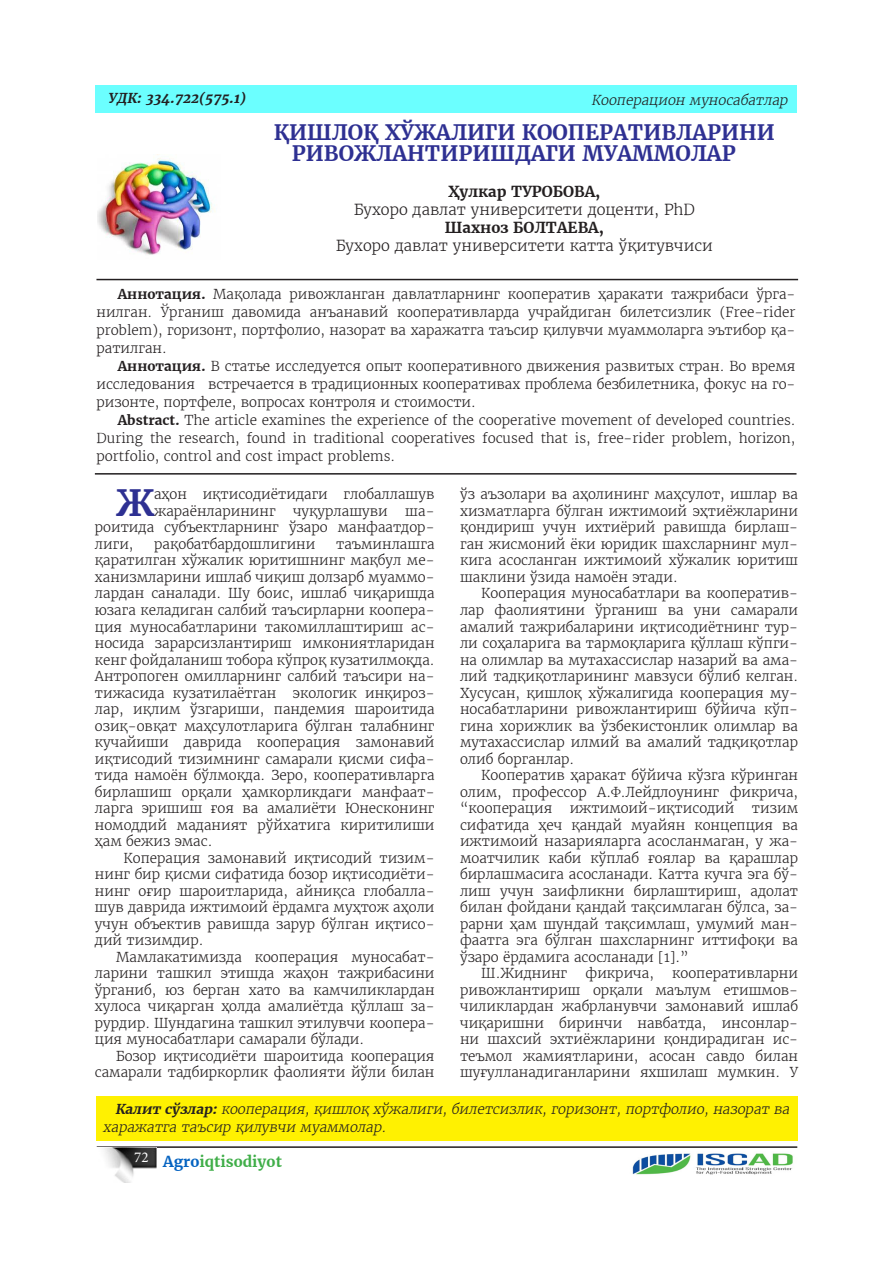
<style>
.page{position:relative;width:893px;height:1263px;background:#fff}
.page>*{position:absolute;margin:0;border:0;box-sizing:border-box;transform-origin:0 0}
.t1{font:700 35.7px "Merriweather";color:#2e3092}
.t2{font:700 21px/21px "Merriweather";color:#2e3092}
.t3{font:300 15px "Merriweather";color:#231f20}
.t4{font:700 15px "Merriweather";color:#231f20}
.t5{font:700 15px "Merriweather";color:#40ae49}
.t6{font:15px "Minion Pro";color:#fff}
.t7{font:300 13.5px/16.5px "Merriweather";color:#231f20;text-align:justify}
.t8{font:italic 300 13.5px/18px "Merriweather";color:#231f20}
.t9{font:italic 700 13.5px "Merriweather";color:#231f20}
.s1{font-weight:700}
.s2{color:#0563c1}
</style>
<div class="page">
<div style="left:96px;top:85px;width:701px;height:28px;background:#6bffff"></div>
<hr style="left:97px;top:1146px;width:700px;height:2px;background:#231f20">
<img style="left:97px;top:1147px;width:60px;height:35px">
<img style="left:632px;top:1153px;width:161px;height:22px">
<hr style="left:96px;top:279px;width:702px;height:1px;background:#231f20">
<hr style="left:95px;top:473px;width:701px;height:2px;background:#231f20">
<div style="left:97px;top:1096px;width:701px;height:45px;background:#fff101"></div>
<img style="left:97px;top:154px;width:118px;height:101px">
<p class="t9" style="left:108px;top:89px;width:142px">УДК: 334.722(575.1)</p>
<p class="t8" style="left:591px;top:91px;width:201px">Кооперацион муносабатлар</p>
<p class="t2" style="left:292px;top:122px;width:485px;text-indent:-18px">ҚИШЛОҚ ХЎЖАЛИГИ КООПЕРАТИВЛАРИНИ<br>РИВОЖЛАНТИРИШДАГИ МУАММОЛАР</p>
<p class="t4" style="left:448px;top:182px;width:153px">Ҳулкар ТУРОБОВА,</p>
<p class="t3" style="left:354px;top:200px;width:342px">Бухоро давлат университети доценти, PhD</p>
<p class="t4" style="left:445px;top:218px;width:160px">Шахноз БОЛТАЕВА,</p>
<p class="t3" style="left:336px;top:236px;width:378px">Бухоро давлат университети катта ўқитувчиси</p>
<p class="t7" style="left:96px;top:285px;width:700px;line-height:18px;text-indent:21px"><span class="s1">Аннотация.</span> Мақолада ривожланган давлатларнинг кооператив ҳаракати тажрибаси ўрга&shy;нилган. Ўрганиш давомида анъанавий кооперативларда учрайдиган билетсизлик (Free-rider problem), горизонт, портфолио, назорат ва харажатга таъсир қилувчи муаммоларга эътибор қа&shy;ратилган.</p>
<p class="t7" style="left:96px;top:357px;width:700px;line-height:18px;text-indent:21px"><span class="s1">Аннотация.</span> В статье исследуется опыт кооперативного движения развитых стран. Во время исследования встречается в традиционных кооперативах проблема безбилетника, фокус на го&shy;ризонте, портфеле, вопросах контроля и стоимости.</p>
<p class="t7" style="left:96px;top:411px;width:700px;line-height:18px;text-indent:21px"><span class="s1">Abstract.</span> The article examines the experience of the cooperative movement of developed countries.<br>During the research, found in traditional cooperatives focused that is, free-rider problem, horizon, portfolio, control and cost impact problems.</p>
<p class="t1" style="left:116px;top:481px;width:39px">Ж</p>
<p class="t7" style="left:154px;top:486px;width:282px">аҳон иқтисодиётидаги глобаллашув жараёнларининг</p>
<p class="t7" style="left:460px;top:486px;width:340px">ўз аъзолари ва аҳолининг маҳсулот, ишлар ва хизматларга бўлган ижтимоий эҳтиёжларини қондириш учун ихтиёрий равишда бирлаш&shy;ган жисмоний ёки юридик шахсларнинг мул&shy;кига асосланган ижтимоий хўжалик юритиш шаклини ўзида намоён этади.</p>
<p class="t7" style="left:460px;top:585px;width:340px;text-indent:21px">Кооперация муносабатлари ва кооператив&shy;лар фаолиятини ўрганиш ва уни самарали амалий тажрибаларини иқтисодиётнинг тур&shy;ли соҳаларига ва тармоқларига қўллаш кўпги&shy;на олимлар ва мутахассислар назарий ва ама&shy;лий тадқиқотларининг мавзуси бўлиб келган.<br>Хусусан, қишлоқ хўжалигида кооперация му&shy;носабатларини ривожлантириш бўйича кўп&shy;гина хорижлик ва ўзбекистонлик олимлар ва мутахассислар илмий ва амалий тадқиқотлар олиб борганлар.</p>
<p class="t7" style="left:460px;top:767px;width:340px;text-indent:21px">Кооператив ҳаракат бўйича кўзга кўринган олим, профессор А.Ф.Лейдлоунинг фикрича, “кооперация</p>
<p class="t7" style="left:293px;top:503px;width:96px">чуқурлашуви</p>
<p class="t7" style="left:95px;top:503px;width:341px;text-indent:310px">ша&shy;роитида субъектларнинг ўзаро манфаатдор&shy;лиги,</p>
<p class="t7" style="left:154px;top:536px;width:163px">рақобатбардошлигини</p>
<p class="t7" style="left:95px;top:536px;width:341px;text-indent:241px">таъминлашга қаратилган хўжалик юритишнинг мақбул ме&shy;ханизмларини ишлаб чиқиш долзарб муаммо&shy;лардан саналади. Шу боис, ишлаб чиқаришда юзага келадиган салбий таъсирларни коопера&shy;ция муносабатларини такомиллаштириш ас&shy;носида зарарсизлантириш имкониятларидан кенг фойдаланиш тобора кўпроқ кузатилмоқда.<br>Антропоген омилларнинг салбий таъсири на&shy;тижасида кузатилаётган экологик инқироз&shy;лар, иқлим ўзгариши, пандемия шароитида озиқ-овқат маҳсулотларига бўлган талабнинг кучайиши даврида кооперация замонавий иқтисодий тизимнинг самарали қисми сифа&shy;тида намоён бўлмоқда. Зеро, кооперативларга бирлашиш орқали ҳамкорликдаги манфаат&shy;ларга эришиш ғоя ва амалиёти Юнесконинг номоддий маданият рўйхатига киритилиши ҳам бежиз эмас.</p>
<p class="t7" style="left:95px;top:849px;width:341px;text-indent:29px">Коперация замонавий иқтисодий тизим&shy;нинг бир қисми сифатида бозор иқтисодиёти&shy;нинг оғир шароитларида, айниқса глобалла&shy;шув даврида ижтимоий ёрдамга муҳтож аҳоли учун объектив равишда зарур бўлган иқтисо&shy;дий тизимдир.</p>
<p class="t7" style="left:95px;top:948px;width:341px;text-indent:21px">Мамлакатимизда кооперация муносабат&shy;ларини ташкил этишда жаҳон тажрибасини ўрганиб, юз берган хато ва камчиликлардан хулоса чиқарган ҳолда амалиётда қўллаш за&shy;рурдир. Шундагина ташкил этилувчи коопера&shy;ция муносабатлари самарали бўлади.</p>
<p class="t7" style="left:95px;top:1047px;width:341px;text-align:right">Бозор иқтисодиёти шароитида кооперация самарали тадбиркорлик фаолияти йўли билан</p>
<p class="t7" style="left:570px;top:800px;width:166px">ижтимоий-иқтисодий</p>
<p class="t7" style="left:460px;top:800px;width:340px;text-indent:292px">тизим сифатида ҳеч қандай муайян концепция ва ижтимоий назарияларга асосланмаган, у жа&shy;моатчилик каби кўплаб ғоялар ва қарашлар бирлашмасига асосланади. Катта кучга эга бў&shy;лиш учун заифликни бирлаштириш, адолат билан фойдани қандай тақсимлаган бўлса, за&shy;рарни ҳам шундай тақсимлаш, умумий ман&shy;фаатга эга бўлган шахсларнинг иттифоқи ва ўзаро ёрдамига асосланади [1].”</p>
<p class="t7" style="left:481px;top:965px;width:87px">Ш.Жиднинг</p>
<p class="t7" style="left:586px;top:965px;width:70px">фикрича,</p>
<p class="t7" style="left:460px;top:965px;width:340px;text-indent:212px">кооперативларни ривожлантириш орқали маълум етишмов&shy;чиликлардан жабрланувчи замонавий ишлаб чиқаришни биринчи навбатда, инсонлар&shy;ни шахсий эхтиёжларини қондирадиган ис&shy;теъмол жамиятларини, асосан савдо билан шуғулланадиганларини яхшилаш мумкин. У</p>
<p class="t8" style="left:103px;top:1100px;width:691px;text-indent:12px"><span class="s1">Калит сўзлар:</span> кооперация, қишлоқ хўжалиги, билетсизлик, горизонт, портфолио, назорат ва харажатга таъсир қилувчи муаммолар.</p>
<p class="t6" style="left:134px;top:1147px;width:16px">72</p>
<p class="t5" style="left:163px;top:1152px;width:120px"><span class="s2">Agro</span>iqtisodiyot</p>
</div>
